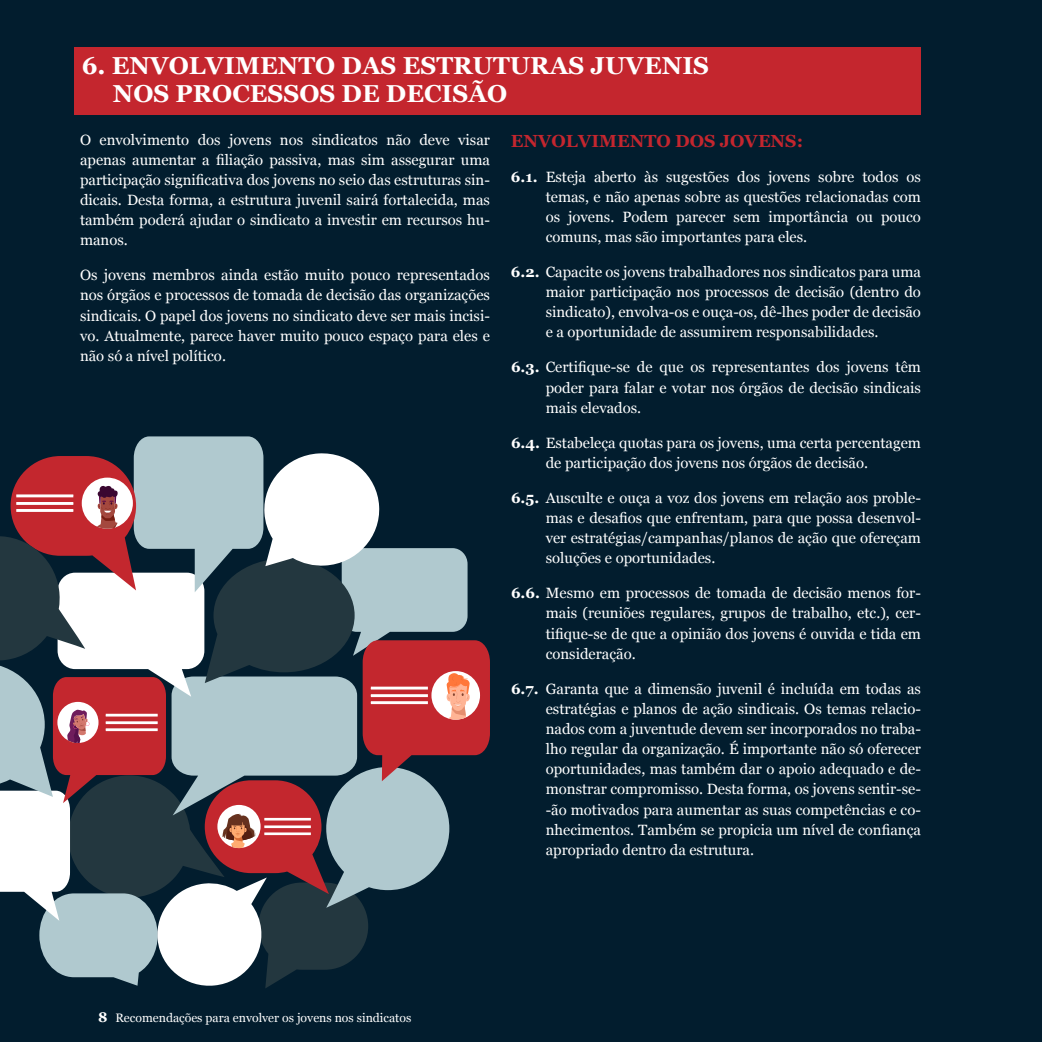
<style>
.page{position:relative;width:1042px;height:1042px;background:#021d2e}
.page>*{position:absolute;margin:0;border:0;box-sizing:border-box;transform-origin:0 0}
.t1{font:700 24.5px/28px "Georgia";color:#fff}
.t2{font:700 17.5px "Georgia";color:#c4262e}
.t3{font:14.88px/20.1px "Georgia";color:#fff;text-align:justify}
.t4{font:12.25px "Georgia";color:#fff}
.s1{font-weight:700}
.s2{font-weight:700;font-size:14px}
</style>
<div class="page">
<div style="left:74px;top:47px;width:846px;height:67px;background:#c4262e"></div>
<svg style="left:0;top:436px;width:490px;height:552px"></svg>
<hr style="left:106px;top:714px;width:52px;height:2px;background:#fff">
<hr style="left:106px;top:721px;width:52px;height:3px;background:#fff">
<hr style="left:106px;top:728px;width:52px;height:3px;background:#fff">
<hr style="left:264px;top:818px;width:47px;height:2px;background:#fff">
<hr style="left:264px;top:825px;width:47px;height:3px;background:#fff">
<hr style="left:264px;top:832px;width:47px;height:3px;background:#fff">
<hr style="left:371px;top:686px;width:57px;height:3px;background:#fff">
<hr style="left:371px;top:694px;width:57px;height:3px;background:#fff">
<hr style="left:371px;top:701px;width:57px;height:3px;background:#fff">
<hr style="left:16px;top:494px;width:57px;height:3px;background:#fff">
<hr style="left:16px;top:502px;width:57px;height:3px;background:#fff">
<hr style="left:16px;top:509px;width:57px;height:3px;background:#fff">
<h1 class="t1" style="left:113px;top:50px;width:598px;text-indent:-31px">6. ENVOLVIMENTO DAS ESTRUTURAS JUVENIS<br>NOS PROCESSOS DE DECISÃO</h1>
<p class="t3" style="left:80px;top:129px;width:411px">O envolvimento dos jovens nos sindicatos não deve visar apenas aumentar a filiação passiva, mas sim assegurar uma participação significativa dos jovens no seio das estruturas sin&shy;dicais. Desta forma, a estrutura juvenil sairá fortalecida, mas também poderá ajudar o sindicato a investir em recursos hu&shy;manos.</p>
<p class="t3" style="left:80px;top:264px;width:411px">Os jovens membros ainda estão muito pouco representados nos órgãos e processos de tomada de decisão das organizações sindicais. O papel dos jovens no sindicato deve ser mais incisi&shy;vo. Atualmente, parece haver muito pouco espaço para eles e não só a nível político.</p>
<p class="t2" style="left:511px;top:127px;width:294px">ENVOLVIMENTO DOS JOVENS:</p>
<p class="t3" style="left:546px;top:166px;width:377px;text-indent:-35px"><span class="s1">6.1.</span> Esteja aberto às sugestões dos jovens sobre todos os temas, e não apenas sobre as questões relacionadas com os jovens. Podem parecer sem importância ou pouco comuns, mas são importantes para eles.</p>
<p class="t3" style="left:546px;top:261px;width:377px;text-indent:-35px"><span class="s1">6.2.</span> Capacite os jovens trabalhadores nos sindicatos para uma maior participação nos processos de decisão (dentro do sindicato), envolva-os e ouça-os, dê-lhes poder de decisão e a oportunidade de assumirem responsabilidades.</p>
<p class="t3" style="left:546px;top:357px;width:377px;text-indent:-35px"><span class="s1">6.3.</span> Certifique-se de que os representantes dos jovens têm poder para falar e votar nos órgãos de decisão sindicais mais elevados.</p>
<p class="t3" style="left:546px;top:432px;width:377px;text-indent:-35px"><span class="s1">6.4.</span> Estabeleça quotas para os jovens, uma certa percentagem de participação dos jovens nos órgãos de decisão.</p>
<p class="t3" style="left:546px;top:487px;width:377px;text-indent:-35px"><span class="s1">6.5.</span> Ausculte e ouça a voz dos jovens em relação aos proble&shy;mas e desafios que enfrentam, para que possa desenvol&shy;ver estratégias/campanhas/planos de ação que ofereçam soluções e oportunidades.</p>
<p class="t3" style="left:546px;top:582px;width:377px;text-indent:-35px"><span class="s1">6.6.</span> Mesmo em processos de tomada de decisão menos for&shy;mais (reuniões regulares, grupos de trabalho, etc.), cer&shy;tifique-se de que a opinião dos jovens é ouvida e tida em consideração.</p>
<p class="t3" style="left:546px;top:678px;width:377px;text-indent:-35px"><span class="s1">6.7.</span> Garanta que a dimensão juvenil é incluída em todas as estratégias e planos de ação sindicais. Os temas relacio&shy;nados com a juventude devem ser incorporados no traba&shy;lho regular da organização. É importante não só oferecer oportunidades, mas também dar o apoio adequado e de&shy;monstrar compromisso. Desta forma, os jovens sentir-se--ão motivados para aumentar as suas competências e co&shy;nhecimentos. Também se propicia um nível de confiança apropriado dentro da estrutura.</p>
<p class="t4" style="left:98px;top:1008px;width:315px"><span class="s2">8</span> Recomendações para envolver os jovens nos sindicatos</p>
</div>
